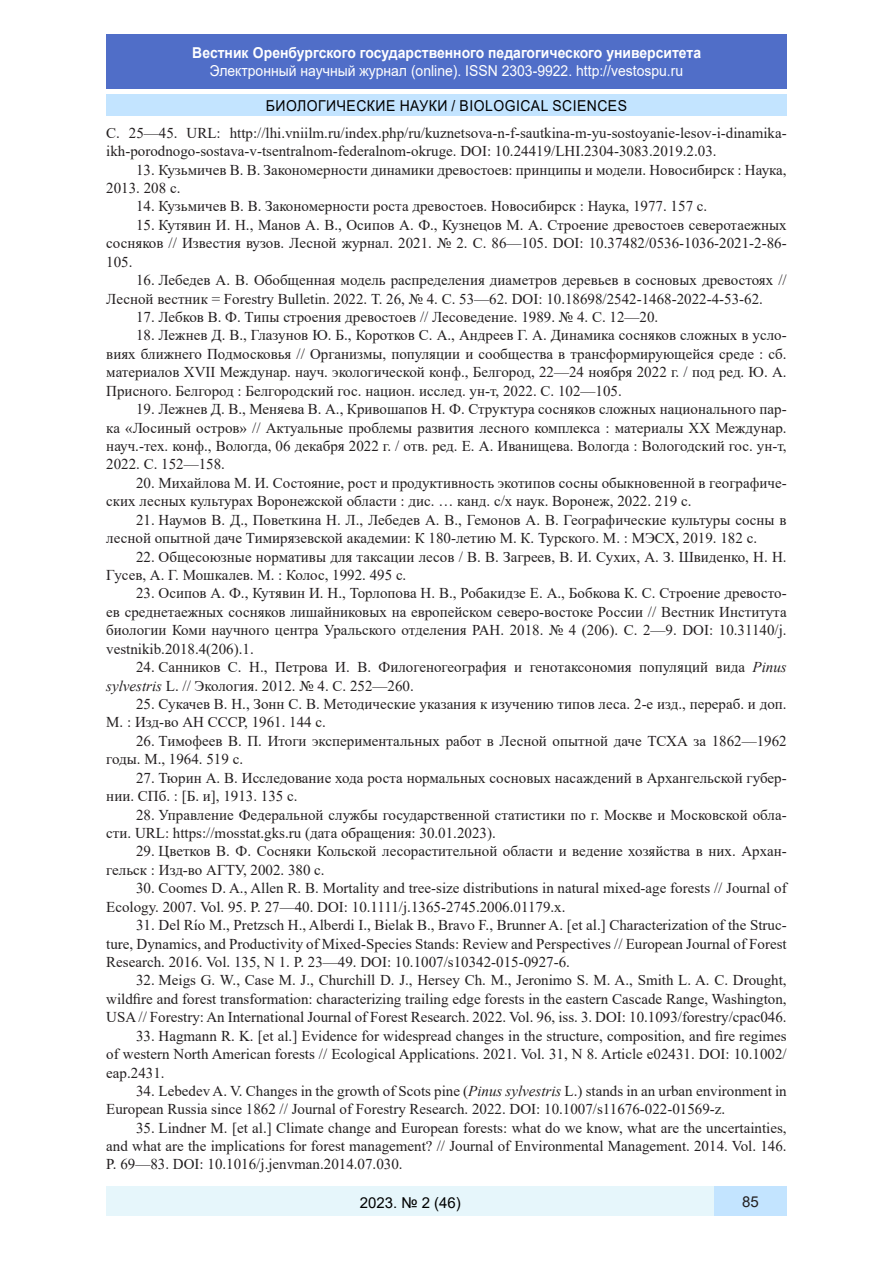
<style>
.page{position:relative;width:893px;height:1263px;background:#fff}
.page>*{position:absolute;margin:0;border:0;box-sizing:border-box;transform-origin:0 0}
.литература{font:15px/18.5px "Times New Roman";color:#231f20}
.t1{font:15px "Arial";color:#fff;scale:.93 1}
.t2{font:700 15px "Arial";color:#fff;scale:.93 1}
.t3{font:15px "Arial";letter-spacing:.035em;color:#000;scale:.93 1}
.t4{font:15px "Arial";letter-spacing:.035em;color:#000}
.t5{font:15px "Arial";color:#231f20}
.s1{font-style:italic}
</style>
<div class="page">
<div style="left:106px;top:95px;width:681px;height:21px;background:#c3e4ff"></div>
<div style="left:106px;top:34px;width:681px;height:55px;background:#506ec8"></div>
<div style="left:106px;top:1186px;width:608px;height:30px;background:#e6f6fb"></div>
<div style="left:714px;top:1186px;width:73px;height:30px;background:#c3e4ff"></div>
<p class="t2" style="left:192px;top:42px;width:549px">Вестник Оренбургского государственного педагогического университета</p>
<p class="t1" style="left:210px;top:60px;width:511px">Электронный научный журнал (online). ISSN 2303-9922. http://vestospu.ru</p>
<p class="t3" style="left:266px;top:95px;width:390px">БИОЛОГИЧЕСКИЕ НАУКИ / BIOLOGICAL SCIENCES</p>
<p class="литература" style="left:106px;top:123px;width:682px">С. 25—45. URL: http://lhi.vniilm.ru/index.php/ru/kuznetsova-n-f-sautkina-m-yu-sostoyanie-lesov-i-dinamika&shy;ikh-porodnogo-sostava-v-tsentralnom-federalnom-okruge. DOI: 10.24419/LHI.2304-3083.2019.2.03.</p>
<p class="литература" style="left:106px;top:160px;width:682px;text-indent:30px">13. Кузьмичев В. В. Закономерности динамики древостоев: принципы и модели. Новосибирск : Наука,<br>2013. 208 с.</p>
<p class="литература" style="left:136px;top:197px;width:573px">14. Кузьмичев В. В. Закономерности роста древостоев. Новосибирск : Наука, 1977. 157 с.</p>
<p class="литература" style="left:106px;top:215px;width:682px;text-align:justify;text-indent:30px">15. Кутявин И. Н., Манов А. В., Осипов А. Ф., Кузнецов М. А. Строение древостоев северотаежных сосняков // Известия вузов. Лесной журнал. 2021. № 2. С. 86—105. DOI: 10.37482/0536-1036-2021-2-86- 105.</p>
<p class="литература" style="left:106px;top:270px;width:682px;text-indent:30px">16. Лебедев А. В. Обобщенная модель распределения диаметров деревьев в сосновых древостоях //<br>Лесной вестник = Forestry Bulletin. 2022. Т. 26, № 4. С. 53—62. DOI: 10.18698/2542-1468-2022-4-53-62.</p>
<p class="литература" style="left:136px;top:307px;width:524px">17. Лебков В. Ф. Типы строения древостоев // Лесоведение. 1989. № 4. С. 12—20.</p>
<p class="литература" style="left:106px;top:326px;width:682px;text-align:justify;text-indent:30px">18. Лежнев Д. В., Глазунов Ю. Б., Коротков С. А., Андреев Г. А. Динамика сосняков сложных в усло&shy;виях ближнего Подмосковья // Организмы, популяции и сообщества в трансформирующейся среде : сб. материалов XVII Междунар. науч. экологической конф., Белгород, 22—24 ноября 2022 г. / под ред. Ю. А.<br>Присного. Белгород : Белгородский гос. национ. исслед. ун-т, 2022. С. 102—105.</p>
<p class="литература" style="left:106px;top:399px;width:682px;text-align:justify;text-indent:30px">19. Лежнев Д. В., Меняева В. А., Кривошапов Н. Ф. Структура сосняков сложных национального пар&shy;ка «Лосиный остров» // Актуальные проблемы развития лесного комплекса : материалы XX Междунар. науч.-тех. конф., Вологда, 06 декабря 2022 г. / отв. ред. Е. А. Иванищева. Вологда : Вологодский гос. ун-т, 2022. С. 152—158.</p>
<p class="литература" style="left:106px;top:473px;width:682px;text-indent:30px">20. Михайлова М. И. Состояние, рост и продуктивность экотипов сосны обыкновенной в географиче&shy;ских лесных культурах Воронежской области : дис. … канд. с/х наук. Воронеж, 2022. 219 с.</p>
<p class="литература" style="left:106px;top:510px;width:682px;text-indent:30px">21. Наумов В. Д., Поветкина Н. Л., Лебедев А. В., Гемонов А. В. Географические культуры сосны в лесной опытной даче Тимирязевской академии: К 180-летию М. К. Турского. М. : МЭСХ, 2019. 182 с.</p>
<p class="литература" style="left:106px;top:547px;width:682px;text-indent:30px">22. Общесоюзные нормативы для таксации лесов / В. В. Загреев, В. И. Сухих, А. З. Швиденко, Н. Н.<br>Гусев, А. Г. Мошкалев. М. : Колос, 1992. 495 с.</p>
<p class="литература" style="left:106px;top:584px;width:682px;text-align:justify;text-indent:30px">23. Осипов А. Ф., Кутявин И. Н., Торлопова Н. В., Робакидзе Е. А., Бобкова К. С. Строение древосто&shy;ев среднетаежных сосняков лишайниковых на европейском северо-востоке России // Вестник Института биологии Коми научного центра Уральского отделения РАН. 2018. № 4 (206). С. 2—9. DOI: 10.31140/j. vestnikib.2018.4(206).1.</p>
<p class="литература" style="left:106px;top:657px;width:682px;text-indent:30px">24. Санников С. Н., Петрова И. В. Филогеногеография и генотаксономия популяций вида <span class="s1">Pinus sylvestris</span> L. // Экология. 2012. № 4. С. 252—260.</p>
<p class="литература" style="left:106px;top:694px;width:682px;text-indent:30px">25. Сукачев В. Н., Зонн С. В. Методические указания к изучению типов леса. 2-е изд., перераб. и доп.<br>М. : Изд-во АН СССР, 1961. 144 с.</p>
<p class="литература" style="left:106px;top:731px;width:682px;text-indent:30px">26. Тимофеев В. П. Итоги экспериментальных работ в Лесной опытной даче ТСХА за 1862—1962 годы. М., 1964. 519 с.</p>
<p class="литература" style="left:106px;top:768px;width:682px;text-indent:30px">27. Тюрин А. В. Исследование хода роста нормальных сосновых насаждений в Архангельской губер&shy;нии. СПб. : [Б. и], 1913. 135 с.</p>
<p class="литература" style="left:106px;top:805px;width:682px;text-indent:30px">28. Управление Федеральной службы государственной статистики по г. Москве и Московской обла&shy;сти. URL: https://mosstat.gks.ru (дата обращения: 30.01.2023).</p>
<p class="литература" style="left:106px;top:842px;width:682px;text-indent:30px">29. Цветков В. Ф. Сосняки Кольской лесорастительной области и ведение хозяйства в них. Архан&shy;гельск : Изд-во АГТУ, 2002. 380 с.</p>
<p class="литература" style="left:106px;top:878px;width:682px;text-indent:30px">30. Coomes D. A., Allen R. B. Mortality and tree-size distributions in natural mixed-age forests // Journal of<br>Ecology. 2007. Vol. 95. P. 27—40. DOI: 10.1111/j.1365-2745.2006.01179.x.</p>
<p class="литература" style="left:106px;top:915px;width:682px;text-align:justify;text-indent:30px">31. Del Río M., Pretzsch H., Alberdi I., Bielak B., Bravo F., Brunner A. [et al.] Characterization of the Struc&shy;ture, Dynamics, and Productivity of Mixed-Species Stands: Review and Perspectives // European Journal of Forest Research. 2016. Vol. 135, N 1. P. 23—49. DOI: 10.1007/s10342-015-0927-6.</p>
<p class="литература" style="left:106px;top:971px;width:682px;text-align:justify;text-indent:30px">32. Meigs G. W., Case M. J., Churchill D. J., Hersey Ch. M., Jeronimo S. M. A., Smith L. A. C. Drought, wildfire and forest transformation: characterizing trailing edge forests in the eastern Cascade Range, Washington, USA // Forestry: An International Journal of Forest Research. 2022. Vol. 96, iss. 3. DOI: 10.1093/forestry/cpac046.</p>
<p class="литература" style="left:106px;top:1026px;width:682px;text-align:justify;text-indent:30px">33. Hagmann R. K. [et al.] Evidence for widespread changes in the structure, composition, and fire regimes of western North American forests // Ecological Applications. 2021. Vol. 31, N 8. Article e02431. DOI: 10.1002/ eap.2431.</p>
<p class="литература" style="left:106px;top:1081px;width:682px;text-indent:30px">34. Lebedev A. V. Changes in the growth of Scots pine (<span class="s1">Pinus sylvestris</span> L.) stands in an urban environment in<br>European Russia since 1862 // Journal of Forestry Research. 2022. DOI: 10.1007/s11676-022-01569-z.</p>
<p class="литература" style="left:106px;top:1118px;width:682px;text-align:justify;text-indent:30px">35. Lindner M. [et al.] Climate change and European forests: what do we know, what are the uncertainties, and what are the implications for forest management? // Journal of Environmental Management. 2014. Vol. 146.<br>P. 69—83. DOI: 10.1016/j.jenvman.2014.07.030.</p>
<p class="t4" style="left:360px;top:1192px;width:103px">2023. № 2 (46)</p>
<p class="t5" style="left:742px;top:1191px;width:18px">85</p>
</div>
